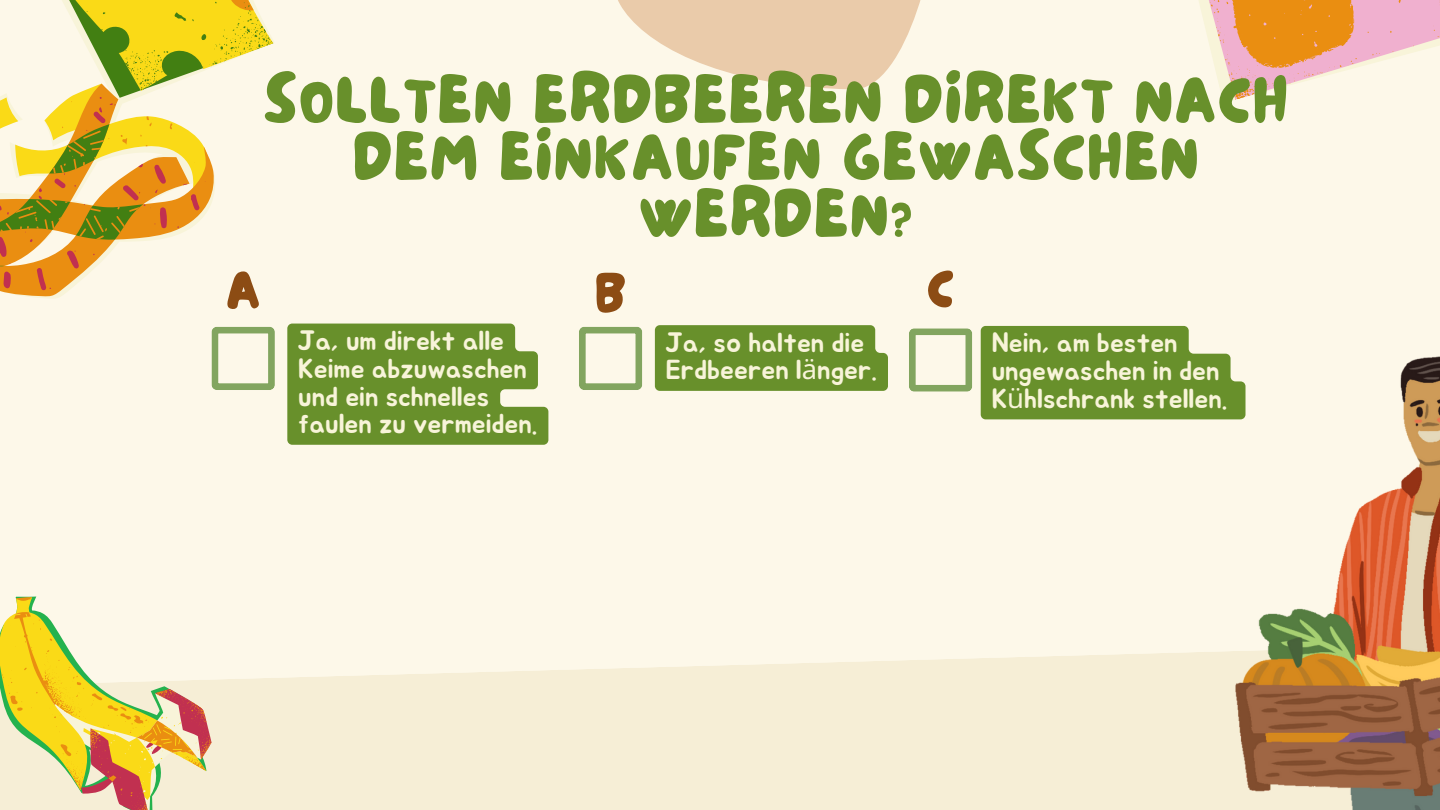
<style>
.page{position:relative;width:1440px;height:810px;background:#fdf8e9}
.page>*{position:absolute;margin:0;border:0;box-sizing:border-box;transform-origin:0 0}
.t1{font:68.1px/57px "NF Lepetitcochon Regular";letter-spacing:.04em;color:#68902b;text-align:center}
.t2{font:56px "NF Lepetitcochon Regular";color:#8c4c14}
.t3{font:27.4px/27.8px "Jua";color:#f8f4d9}
.s1{font-family:"Noto Sans"}
</style>
<div class="page">
<svg style="left:235px;top:651px;width:1001px;height:159px;background:#f6eed7"></svg>
<svg style="left:0;top:0;width:273px;height:296px"></svg>
<svg style="left:1199px;top:0;width:241px;height:103px"></svg>
<svg style="left:226px;top:679px;width:9px;height:131px"></svg>
<svg style="left:15px;top:596px;width:22px;height:11px"></svg>
<svg style="left:0;top:607px;width:226px;height:203px"></svg>
<img style="left:1236px;top:356px;width:204px;height:454px">
<svg style="left:618px;top:0;width:303px;height:90px;fill:#eacbaa"></svg>
<svg style="left:287px;top:324px;width:261px;height:121px;background:#729738"></svg>
<svg style="left:981px;top:326px;width:265px;height:93px;background:#74983a"></svg>
<div style="left:655px;top:325px;width:233px;height:66px;background:#68902b"></div>
<svg style="left:212px;top:327px;width:63px;height:63px"></svg>
<svg style="left:579px;top:327px;width:63px;height:63px"></svg>
<svg style="left:909px;top:328px;width:63px;height:64px"></svg>
<p class="t1" style="left:264px;top:76px;width:1025px">SOLLTEN ERDBEEREN DIREKT NACH<br>DEM EINKAUFEN GEWASCHEN<br>WERDEN?</p>
<p class="t2" style="left:227px;top:251px;width:35px">A</p>
<p class="t2" style="left:596px;top:255px;width:32px">B</p>
<p class="t2" style="left:927px;top:250px;width:28px">C</p>
<p class="t3" style="left:298px;top:328px;width:241px">Ja, um direkt alle<br>Keime abzuwaschen und ein schnelles faulen zu vermeiden.</p>
<h1 class="t3" style="left:992px;top:330px;width:237px">Nein, am besten ungewaschen in den<br>K<span class="s1">ü</span>hlschrank stellen.</h1>
<p class="t3" style="left:666px;top:330px;width:213px">Ja, so halten die<br>Erdbeeren l<span class="s1">ä</span>nger.</p>
</div>
